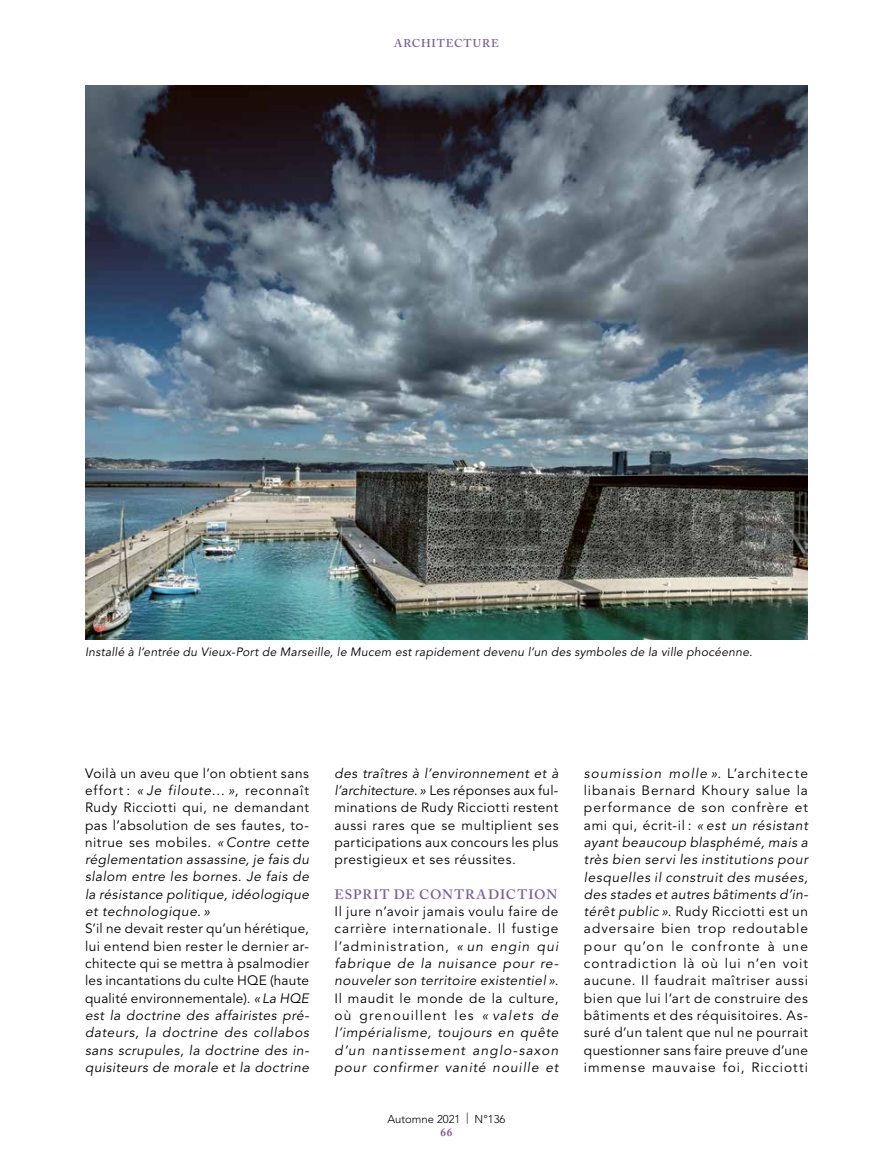
<style>
.page{position:relative;width:893px;height:1170px;background:#fff}
.page>*{position:absolute;margin:0;border:0;box-sizing:border-box;transform-origin:0 0}
.t1{font:13.5px/17.2px "Avenir LT Std";letter-spacing:.025em;color:#000;text-align:justify}
.t2{font:italic 13.5px/17.2px "Avenir LT Std";letter-spacing:.05em;color:#000;text-align:justify}
.t3{font:600 13.5px "Adobe Caslon Pro";letter-spacing:.07em;color:#7b609b}
.t4{font:italic 12px "Avenir LT Std";letter-spacing:.02em;color:#000}
.t5{font:300 11.25px "Avenir LT Std";color:#000}
.t6{font:600 11.25px "Adobe Caslon Pro";letter-spacing:.08em;color:#7b609b}
.t7{font:700 11.25px "Adobe Caslon Pro";color:#7b609b}
.s1{font-style:normal}
.s2{font-style:italic}
</style>
<div class="page">
<img style="left:85px;top:85px;width:723px;height:554px">
<p class="t6" style="left:394px;top:36px;width:106px">ARCHITECTURE</p>
<p class="t4" style="left:85px;top:645px;width:669px">Installé à l’entrée du Vieux-Port de Marseille, le Mucem est rapidement devenu l’un des symboles de la ville phocéenne.</p>
<p class="t2" style="left:85px;top:764px;width:225px"><span class="s1">Voilà un aveu que l’on obtient sans effort :</span> « Je filoute… »<span class="s1">, reconnaît Rudy Ricciotti qui, ne demandant pas l’absolution de ses fautes, to&shy;nitrue ses mobiles.</span> « Contre cette réglementation assassine, je fais du slalom entre les bornes. Je fais de la résistance politique, idéologique et technologique. »</p>
<p class="t1" style="left:85px;top:920px;width:225px">S’il ne devait rester qu’un hérétique, lui entend bien rester le dernier ar&shy;chitecte qui se mettra à psalmodier les incantations du culte HQE (haute qualité environnementale). <span class="s2">« La HQE est la doctrine des affairistes pré&shy;dateurs, la doctrine des collabos sans scrupules, la doctrine des in&shy;quisiteurs de morale et la doctrine</span></p>
<p class="t1" style="left:334px;top:764px;width:225px"><span class="s2">des traîtres à l’environnement et à l’architecture. »</span> Les réponses aux ful&shy;minations de Rudy Ricciotti restent aussi rares que se multiplient ses participations aux concours les plus prestigieux et ses réussites.</p>
<p class="t3" style="left:335px;top:886px;width:224px">ESPRIT DE CONTRADICTION</p>
<p class="t2" style="left:334px;top:903px;width:225px"><span class="s1">Il jure n’avoir jamais voulu faire de carrière internationale. Il fustige l’administration,</span> « un engin qui fabrique de la nuisance pour re&shy;nouveler son territoire existentiel »<span class="s1">.<br>Il maudit le monde de la culture, où grenouillent les</span> « valets de l’impérialisme, toujours en quête d’un nantissement anglo-saxon pour confirmer vanité nouille et</p>
<p class="t5" style="left:388px;top:1111px;width:119px">Automne 2021 | N°136</p>
<p class="t7" style="left:441px;top:1125px;width:13px">66</p>
<p class="t1" style="left:584px;top:764px;width:225px"><span class="s2">soumission molle »</span>. L’architecte libanais Bernard Khoury salue la performance de son confrère et ami qui, écrit-il : <span class="s2">« est un résistant ayant beaucoup blasphémé, mais a très bien servi les institutions pour lesquelles il construit des musées, des stades et autres bâtiments d’in&shy;térêt public »</span>. Rudy Ricciotti est un adversaire bien trop redoutable pour qu’on le confronte à une contradiction là où lui n’en voit aucune. Il faudrait maîtriser aussi bien que lui l’art de construire des bâtiments et des réquisitoires. As&shy;suré d’un talent que nul ne pourrait questionner sans faire preuve d’une immense mauvaise foi, Ricciotti</p>
</div>
